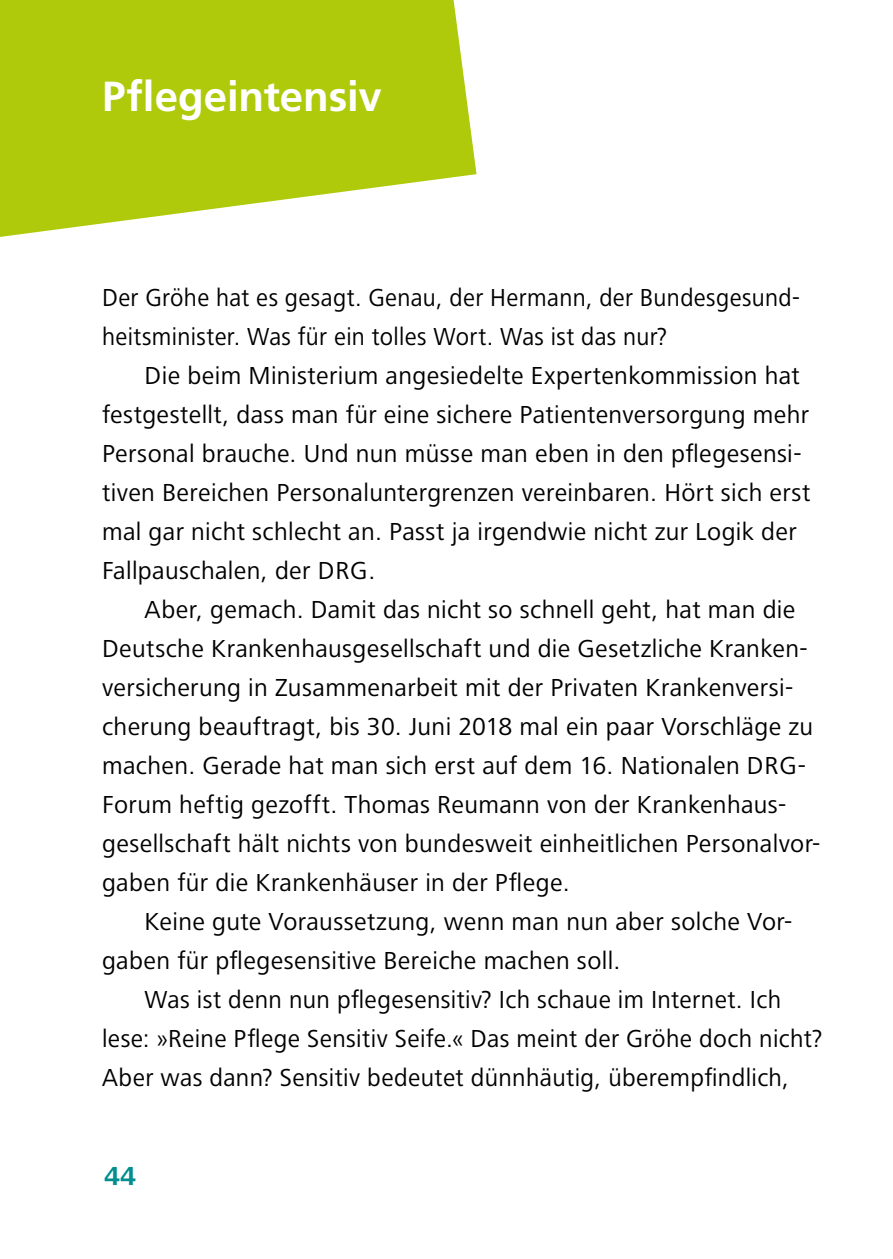
<style>
.page{position:relative;width:893px;height:1259px;background:#fff}
.page>*{position:absolute;margin:0;border:0;box-sizing:border-box;transform-origin:0 0}
.t1{font:700 42px "Frutiger";color:#fff}
.t2{font:700 27px "Frutiger Next LT";color:#008e8f}
.t3{font:25.5px/39px "Frutiger Next LT";letter-spacing:.015em;color:#000}
.t4{font:25.5px/39px "Frutiger Next LT";letter-spacing:.015em;color:#000;scale:.95 1}
</style>
<div class="page">
<svg style="left:0;top:0;width:476px;height:237px;background:#b9d029"></svg>
<h1 class="t1" style="left:102px;top:71px;width:281px">Pflegeintensiv</h1>
<p class="t4" style="left:102px;top:278px;width:736px">Der Gröhe hat es gesagt. Genau, der Hermann, der Bundesgesund&shy;heitsminister. Was für ein tolles Wort. Was ist das nur?</p>
<p class="t3" style="left:102px;top:356px;width:710px;text-indent:43px">Die beim Ministerium angesiedelte Expertenkommission hat festgestellt, dass man für eine sichere Patientenversorgung mehr Personal brauche. Und nun müsse man eben in den pflegesensi&shy;tiven Bereichen Personaluntergrenzen vereinbaren. Hört sich erst mal gar nicht schlecht an. Passt ja irgendwie nicht zur Logik der Fallpauschalen, der DRG.</p>
<p class="t3" style="left:102px;top:590px;width:720px;text-indent:43px">Aber, gemach. Damit das nicht so schnell geht, hat man die Deutsche Krankenhausgesellschaft und die Gesetzliche Kranken&shy;versicherung in Zusammenarbeit mit der Privaten Krankenversi&shy;cherung beauftragt, bis 30. Juni 2018 mal ein paar Vorschläge zu machen. Gerade hat man sich erst auf dem 16. Nationalen DRG-Forum heftig gezofft. Thomas Reumann von der Krankenhaus&shy;gesellschaft hält nichts von bundesweit einheitlichen Personalvor&shy;gaben für die Krankenhäuser in der Pflege.</p>
<p class="t3" style="left:102px;top:902px;width:692px;text-indent:43px">Keine gute Voraussetzung, wenn man nun aber solche Vor&shy;gaben für pflegesensitive Bereiche machen soll.</p>
<p class="t3" style="left:102px;top:980px;width:722px;text-indent:43px">Was ist denn nun pflegesensitiv? Ich schaue im Internet. Ich lese: »Reine Pflege Sensitiv Seife.« Das meint der Gröhe doch nicht?<br>Aber was dann? Sensitiv bedeutet dünnhäutig, überempfindlich,</p>
<p class="t2" style="left:104px;top:1160px;width:33px">44</p>
</div>
